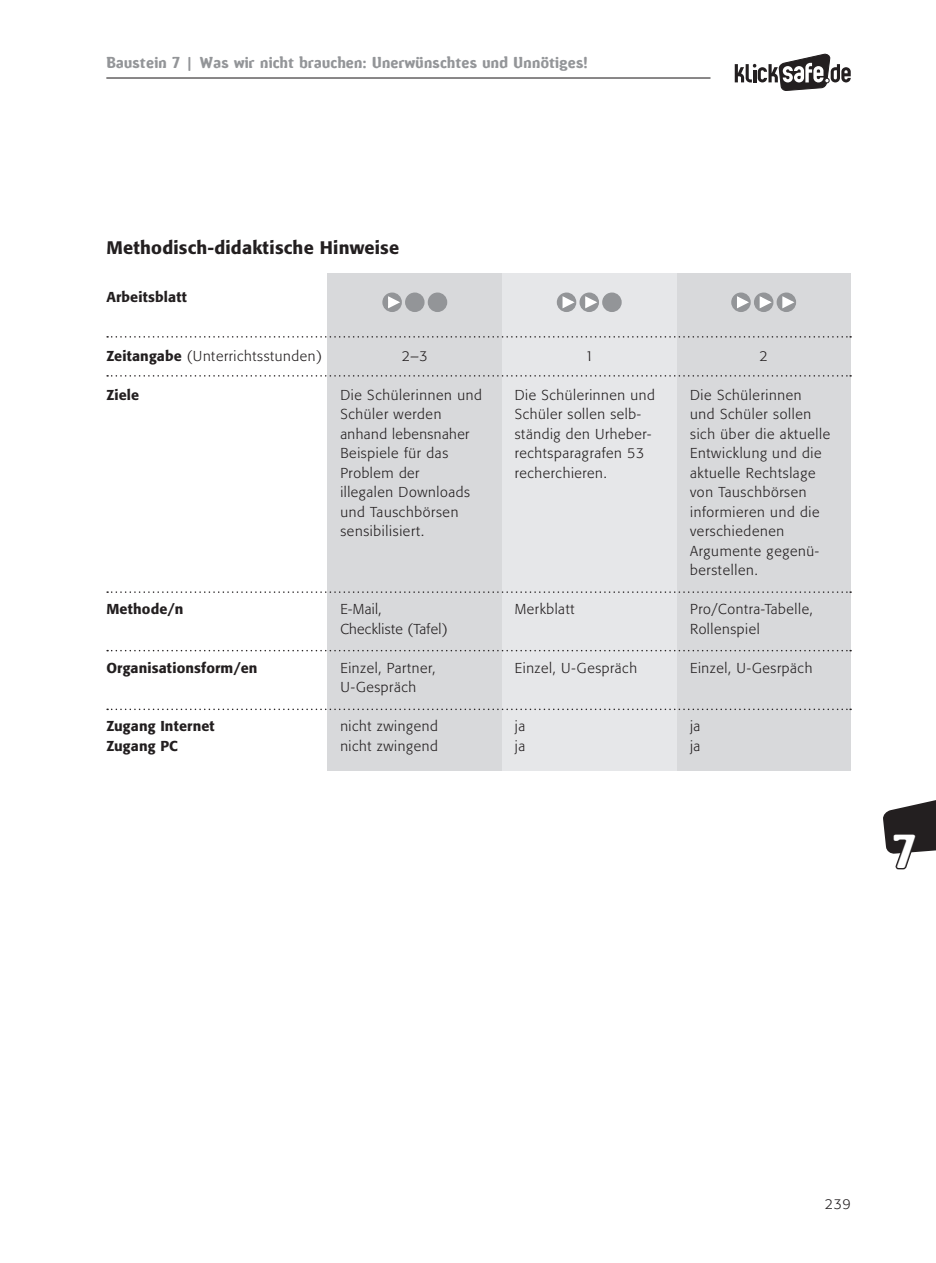
<style>
.page{position:relative;width:936px;height:1263px;background:#fff}
.page>*{position:absolute;margin:0;border:0;box-sizing:border-box;transform-origin:0 0}
.t1{font:45px "Amoebia Drop";color:#fff}
._01_Rubrik{font:500 18px "Formata BQ";letter-spacing:.01em;color:#231f20}
.t2{font:15px "Amoebia Drop";letter-spacing:.02em;color:#939598}
._04_Fließtext{font:300 14.25px/19.5px "Formata BQ";letter-spacing:.045em;color:#231f20}
._04_Überschrift{font:500 14.25px "Formata BQ";letter-spacing:.01em;color:#231f20}
._04_Überschrift-2{font:300 14.25px "Formata BQ";letter-spacing:.04em;color:#231f20}
._04_Fließtext-2{font:300 14.25px "Formata BQ";letter-spacing:.02em;color:#231f20}
.s1{font-weight:500}
</style>
<div class="page">
<svg style="left:883px;top:800px;width:52px;height:70px"></svg>
<svg style="left:734px;top:53px;width:116px;height:38px"></svg>
<hr style="left:106px;top:77px;width:604px;height:2px;background:#231f20">
<div style="left:676px;top:273px;width:174px;height:497px;background:#d8d9db"></div>
<div style="left:502px;top:273px;width:174px;height:497px;background:#e6e7e9"></div>
<div style="left:327px;top:273px;width:175px;height:497px;background:#d8d9db"></div>
<svg style="left:107px;top:336px;width:744px;height:2px"></svg>
<svg style="left:107px;top:375px;width:744px;height:2px"></svg>
<svg style="left:107px;top:591px;width:744px;height:2px"></svg>
<svg style="left:107px;top:650px;width:744px;height:1px"></svg>
<svg style="left:107px;top:709px;width:744px;height:1px"></svg>
<svg style="left:731px;top:292px;width:65px;height:20px"></svg>
<svg style="left:556px;top:292px;width:66px;height:20px"></svg>
<svg style="left:382px;top:292px;width:66px;height:20px"></svg>
<p class="t2" style="left:106px;top:55px;width:483px">Baustein 7 | Was wir nicht brauchen: Unerwünschtes und Unnötiges!</p>
<p class="_01_Rubrik" style="left:106px;top:236px;width:294px">Methodisch-didaktische Hinweise</p>
<p class="_04_Überschrift" style="left:106px;top:288px;width:82px">Arbeitsblatt</p>
<p class="_04_Überschrift-2" style="left:106px;top:347px;width:217px"><span class="s1">Zeitangabe</span> (Unterrichtsstunden)</p>
<p class="_04_Überschrift" style="left:106px;top:386px;width:34px">Ziele</p>
<p class="_04_Fließtext" style="left:401px;top:346px;width:28px">2–3</p>
<p class="_04_Fließtext" style="left:340px;top:385px;width:143px">Die Schülerinnen und<br>Schüler werden</p>
<p class="_04_Fließtext" style="left:340px;top:424px;width:131px">anhand lebensnaher<br>Beispiele für das</p>
<p class="_04_Fließtext" style="left:340px;top:463px;width:81px">Problem der</p>
<p class="_04_Fließtext" style="left:340px;top:483px;width:131px">illegalen Downloads und Tauschbörsen sensibilisiert.</p>
<p class="_04_Fließtext" style="left:585px;top:346px;width:10px">1</p>
<p class="_04_Fließtext" style="left:514px;top:385px;width:142px">Die Schülerinnen und<br>Schüler sollen selb&shy;ständig den Urheber&shy;rechtsparagrafen 53 recherchieren.</p>
<p class="_04_Überschrift" style="left:106px;top:600px;width:79px">Methode/n</p>
<p class="_04_Überschrift" style="left:106px;top:659px;width:153px">Organisationsform/en</p>
<p class="_04_Überschrift" style="left:106px;top:717px;width:110px">Zugang Internet</p>
<p class="_04_Überschrift" style="left:106px;top:737px;width:73px">Zugang PC</p>
<p class="_04_Fließtext" style="left:340px;top:600px;width:43px">E-Mail,</p>
<p class="_04_Fließtext-2" style="left:340px;top:620px;width:109px">Checkliste (Tafel)</p>
<p class="_04_Fließtext" style="left:340px;top:658px;width:96px">Einzel, Partner,</p>
<p class="_04_Fließtext" style="left:340px;top:678px;width:77px">U-Gespräch</p>
<p class="_04_Fließtext" style="left:340px;top:717px;width:99px">nicht zwingend</p>
<p class="_04_Fließtext" style="left:340px;top:736px;width:99px">nicht zwingend</p>
<p class="_04_Fließtext" style="left:514px;top:600px;width:61px">Merkblatt</p>
<p class="_04_Fließtext" style="left:514px;top:658px;width:124px">Einzel, U-Gespräch</p>
<p class="_04_Fließtext" style="left:514px;top:717px;width:12px">ja</p>
<p class="_04_Fließtext" style="left:514px;top:736px;width:12px">ja</p>
<p class="_04_Fließtext" style="left:759px;top:346px;width:10px">2</p>
<p class="_04_Fließtext" style="left:690px;top:385px;width:141px">Die Schülerinnen<br>und Schüler sollen sich über die aktuelle<br>Entwicklung und die aktuelle Rechtslage von Tauschbörsen informieren und die verschiedenen</p>
<p class="_04_Fließtext" style="left:690px;top:541px;width:130px">Argumente gegenü&shy;berstellen.</p>
<p class="_04_Fließtext" style="left:690px;top:600px;width:124px">Pro/Contra-Tabelle,<br>Rollenspiel</p>
<p class="_04_Fließtext" style="left:690px;top:658px;width:124px">Einzel, U-Gesrpäch</p>
<p class="_04_Fließtext" style="left:690px;top:717px;width:12px">ja</p>
<p class="_04_Fließtext" style="left:690px;top:736px;width:12px">ja</p>
<h1 class="t1" style="left:893px;top:827px;width:23px">7</h1>
<p class="_04_Fließtext" style="left:824px;top:1194px;width:28px">239</p>
</div>
